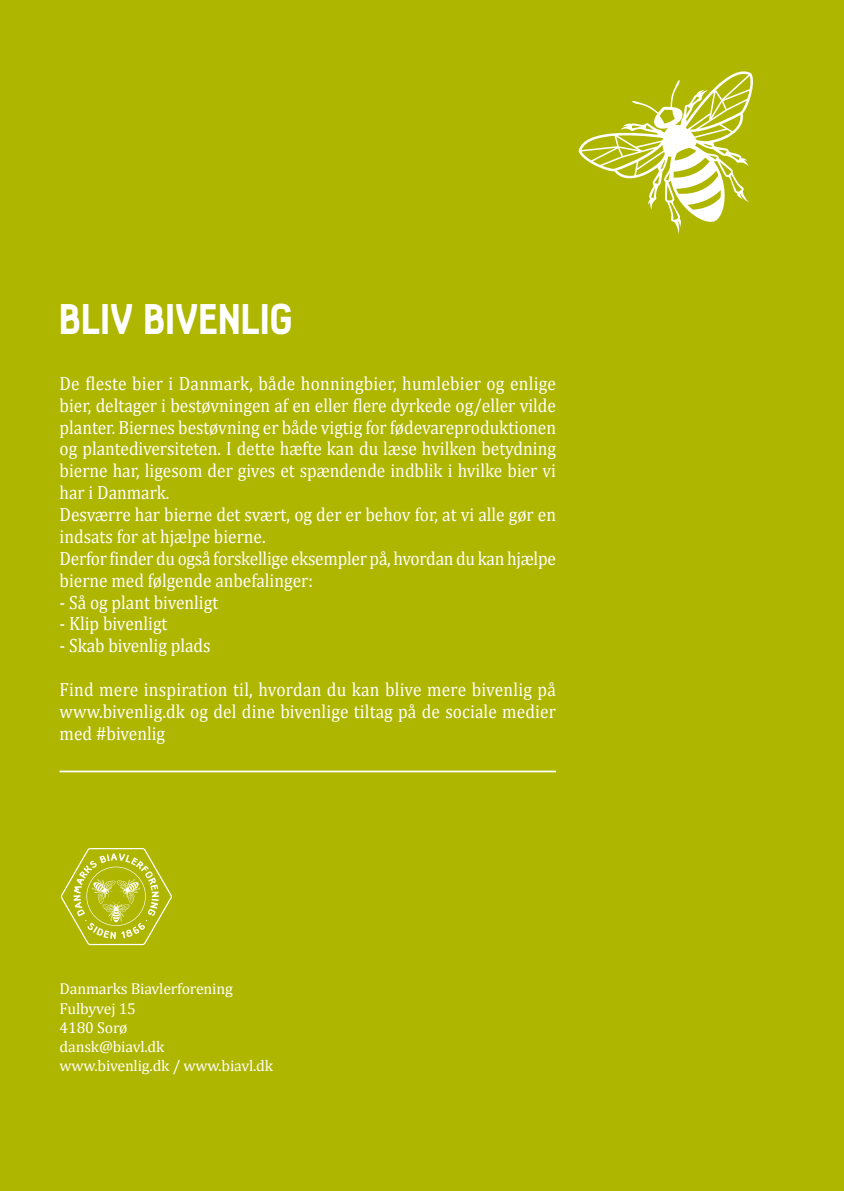
<style>
.page{position:relative;width:844px;height:1191px;background:#fff}
.page>*{position:absolute;margin:0;border:0;box-sizing:border-box;transform-origin:0 0}
.t1{font:900 42px "Hallosans";color:#fff}
.t2{font:19.25px/21.9px "Cambria";color:#fff;scale:.9 1}
.t3{font:15.75px/19.2px "Cambria";letter-spacing:-.01em;color:#fff}
</style>
<div class="page">
<div style="left:0;top:0;width:843px;height:1191px;background:#afb600"></div>
<svg style="left:61px;top:848px;width:111px;height:97px"></svg>
<svg style="left:578px;top:71px;width:175px;height:163px"></svg>
<hr style="left:60px;top:770px;width:496px;height:2px;background:#fff">
<h1 class="t1" style="left:60px;top:296px;width:158px">BLIV BIVENLIG</h1>
<p class="t2" style="left:60px;top:372px;width:553px">De fleste bier i Danmark, både honningbier, humlebier og enlige bier, deltager i bestøvningen af en eller flere dyrkede og/eller vilde planter. Biernes bestøvning er både vigtig for fødevareproduktionen og plantediversiteten. I dette hæfte kan du læse hvilken betydning bierne har, ligesom der gives et spændende indblik i hvilke bier vi har i Danmark.<br>Desværre har bierne det svært, og der er behov for, at vi alle gør en indsats for at hjælpe bierne.<br>Derfor finder du også forskellige eksempler på, hvordan du kan hjælpe bierne med følgende anbefalinger:</p>
<p class="t2" style="left:60px;top:591px;width:178px">- Så og plant bivenligt</p>
<p class="t2" style="left:60px;top:613px;width:121px">- Klip bivenligt</p>
<p class="t2" style="left:60px;top:635px;width:169px">- Skab bivenlig plads</p>
<p class="t2" style="left:60px;top:678px;width:553px;text-align:justify">Find mere inspiration til, hvordan du kan blive mere bivenlig på www.bivenlig.dk og del dine bivenlige tiltag på de sociale medier med #bivenlig</p>
<p class="t3" style="left:60px;top:979px;width:215px">Danmarks Biavlerforening<br>Fulbyvej 15<br>4180 Sorø<br>dansk@biavl.dk www.bivenlig.dk / www.biavl.dk</p>
</div>
